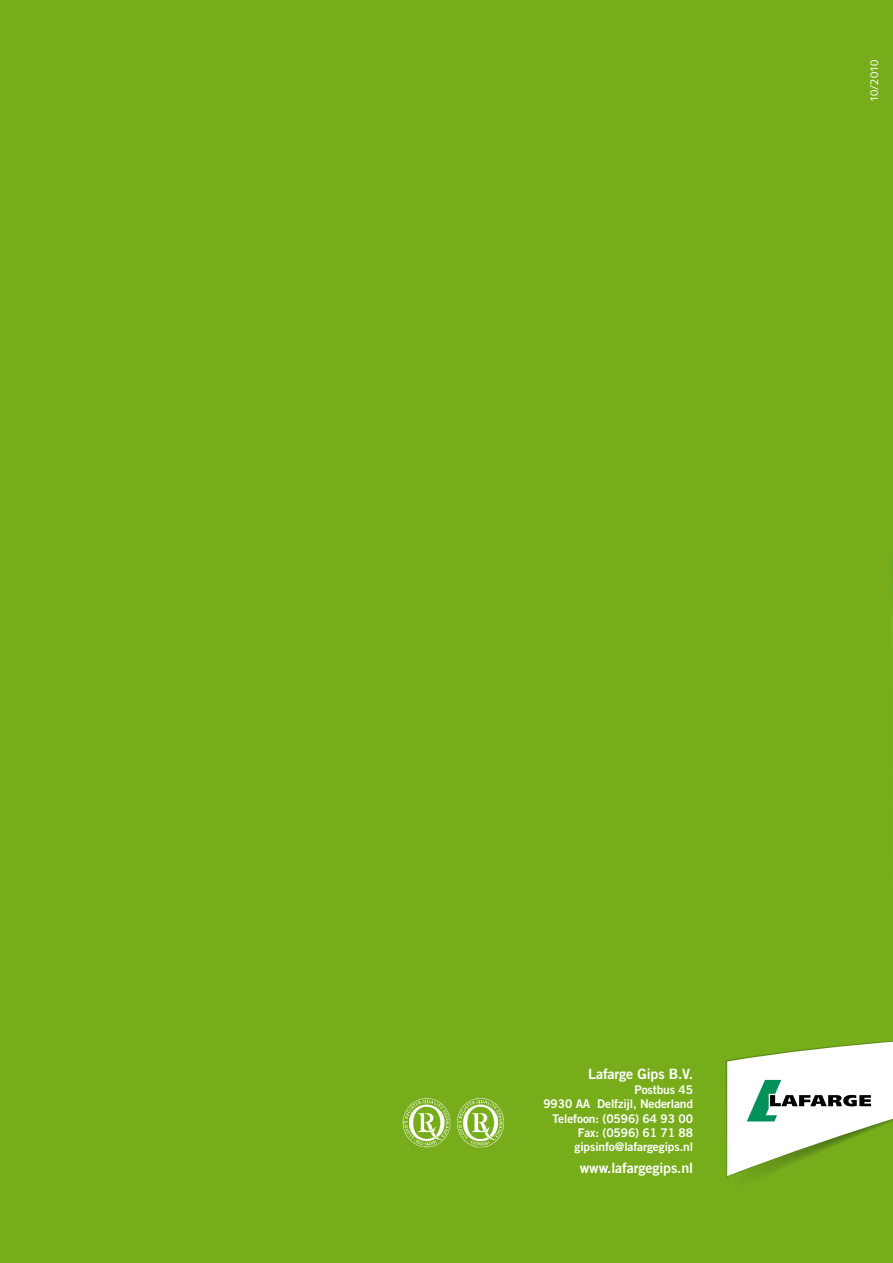
<style>
.page{position:relative;width:893px;height:1263px;background:#77ad1b}
.page>*{position:absolute;margin:0;border:0;box-sizing:border-box;transform-origin:0 0}
.t1{font:14.25px "Trade Gothic Bold Two";letter-spacing:-.01em;color:#fff}
.t2{font:12px/14.4px "Trade Gothic Bold Two";letter-spacing:-.01em;color:#fff;text-align:right}
.t3{font:11.25px "Syntax";color:#fff}
</style>
<div class="page">
<div style="left:695px;top:978px;width:198px;height:285px;background:#76ad1b"></div>
<svg style="left:725px;top:1041px;width:168px;height:136px"></svg>
<img style="left:403px;top:1097px;width:47px;height:51px">
<img style="left:456px;top:1097px;width:49px;height:51px">
<p class="t3" style="left:867px;top:102px;width:44px;rotate:-90deg">10/2010</p>
<p class="t1" style="left:588px;top:1065px;width:106px">Lafarge Gips B.V.</p>
<p class="t2" style="left:543px;top:1082px;width:151px">Postbus 45<br>9930 AA Delfzijl, Nederland<br>Telefoon: (0596) 64 93 00<br>Fax: (0596) 61 71 88 gipsinfo@lafargegips.nl</p>
<p class="t1" style="left:580px;top:1159px;width:115px">www.lafargegips.nl</p>
</div>
